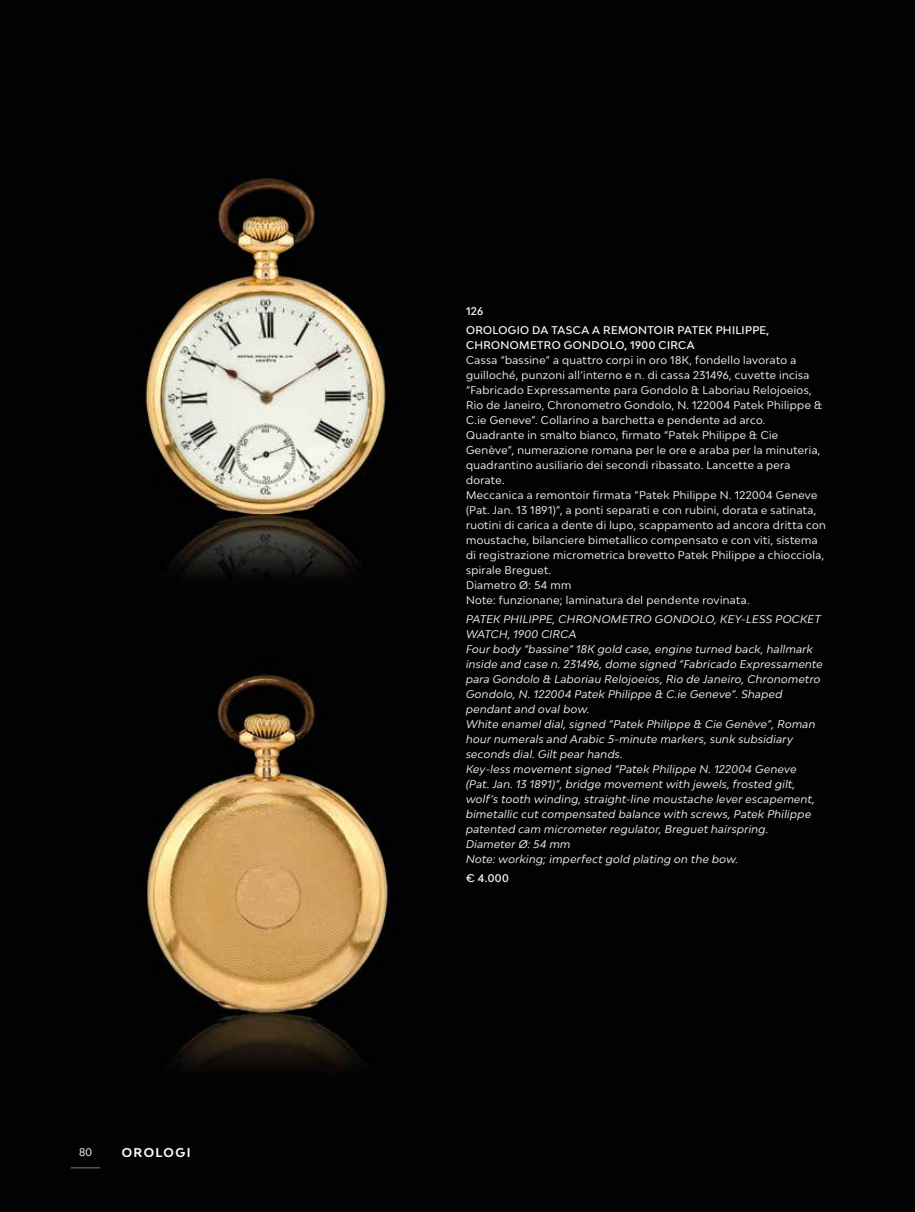
<style>
.page{position:relative;width:915px;height:1212px;background:#fff}
.page>*{position:absolute;margin:0;border:0;box-sizing:border-box;transform-origin:0 0}
.t1{font:700 12px "Bw Modelica";letter-spacing:.125em;color:#fff}
.t2{font:10.5px/15px "Bw Modelica";letter-spacing:.04em;color:#fff}
.t3{font:italic 10.5px/15px "Bw Modelica";letter-spacing:.035em;color:#fff}
.t4{font:500 10.5px/19.2px "Bw Modelica";letter-spacing:.035em;color:#fff}
</style>
<div class="page">
<div style="left:0;top:0;width:914px;height:1212px;background:#010202"></div>
<img style="left:143px;top:174px;width:243px;height:402px">
<img style="left:147px;top:674px;width:242px;height:395px">
<svg style="left:466px;top:306px;width:17px;height:9px"></svg>
<svg style="left:465px;top:326px;width:360px;height:540px"></svg>
<svg style="left:466px;top:874px;width:43px;height:9px"></svg>
<svg style="left:122px;top:1147px;width:68px;height:10px"></svg>
<svg style="left:79px;top:1148px;width:13px;height:9px"></svg>
<svg style="left:70px;top:1167px;width:31px;height:2px"></svg>
<p class="t2" style="left:79px;top:1145px;width:14px">80</p>
<p class="t1" style="left:122px;top:1144px;width:70px">OROLOGI</p>
<p class="t4" style="left:466px;top:301px;width:305px">126<br>OROLOGIO DA TASCA A REMONTOIR PATEK PHILIPPE,</p>
<p class="t4" style="left:466px;top:335px;width:230px">CHRONOMETRO GONDOLO, 1900 CIRCA</p>
<p class="t2" style="left:466px;top:352px;width:361px">Cassa “bassine” a quattro corpi in oro 18K, fondello lavorato a guilloché, punzoni all’interno e n. di cassa 231496, cuvette incisa “Fabricado Expressamente para Gondolo &amp; Laboriau Relojoeios, Rio de Janeiro, Chronometro Gondolo, N. 122004 Patek Philippe &amp; C.ie Geneve”. Collarino a barchetta e pendente ad arco.<br>Quadrante in smalto bianco, firmato “Patek Philippe &amp; Cie Genève”, numerazione romana per le ore e araba per la minuteria, quadrantino ausiliario dei secondi ribassato. Lancette a pera dorate.<br>Meccanica a remontoir firmata “Patek Philippe N. 122004 Geneve (Pat. Jan. 13 1891)”, a ponti separati e con rubini, dorata e satinata, ruotini di carica a dente di lupo, scappamento ad ancora dritta con moustache, bilanciere bimetallico compensato e con viti, sistema di registrazione micrometrica brevetto Patek Philippe a chiocciola, spirale Breguet.<br>Diametro Ø: 54 mm<br>Note: funzionane; laminatura del pendente rovinata.</p>
<p class="t3" style="left:466px;top:611px;width:358px">PATEK PHILIPPE, CHRONOMETRO GONDOLO, KEY-LESS POCKET WATCH, 1900 CIRCA<br>Four body “bassine” 18K gold case, engine turned back, hallmark inside and case n. 231496, dome signed “Fabricado Expressamente para Gondolo &amp; Laboriau Relojoeios, Rio de Janeiro, Chronometro Gondolo, N. 122004 Patek Philippe &amp; C.ie Geneve”. Shaped pendant and oval bow.<br>White enamel dial, signed “Patek Philippe &amp; Cie Genève”, Roman hour numerals and Arabic 5-minute markers, sunk subsidiary seconds dial. Gilt pear hands.<br>Key-less movement signed “Patek Philippe N. 122004 Geneve<br>(Pat. Jan. 13 1891)”, bridge movement with jewels, frosted gilt, wolf’s tooth winding, straight-line moustache lever escapement, bimetallic cut compensated balance with screws, Patek Philippe patented cam micrometer regulator, Breguet hairspring.<br>Diameter Ø: 54 mm<br>Note: working; imperfect gold plating on the bow.</p>
<p class="t4" style="left:466px;top:869px;width:44px">€ 4.000</p>
</div>
